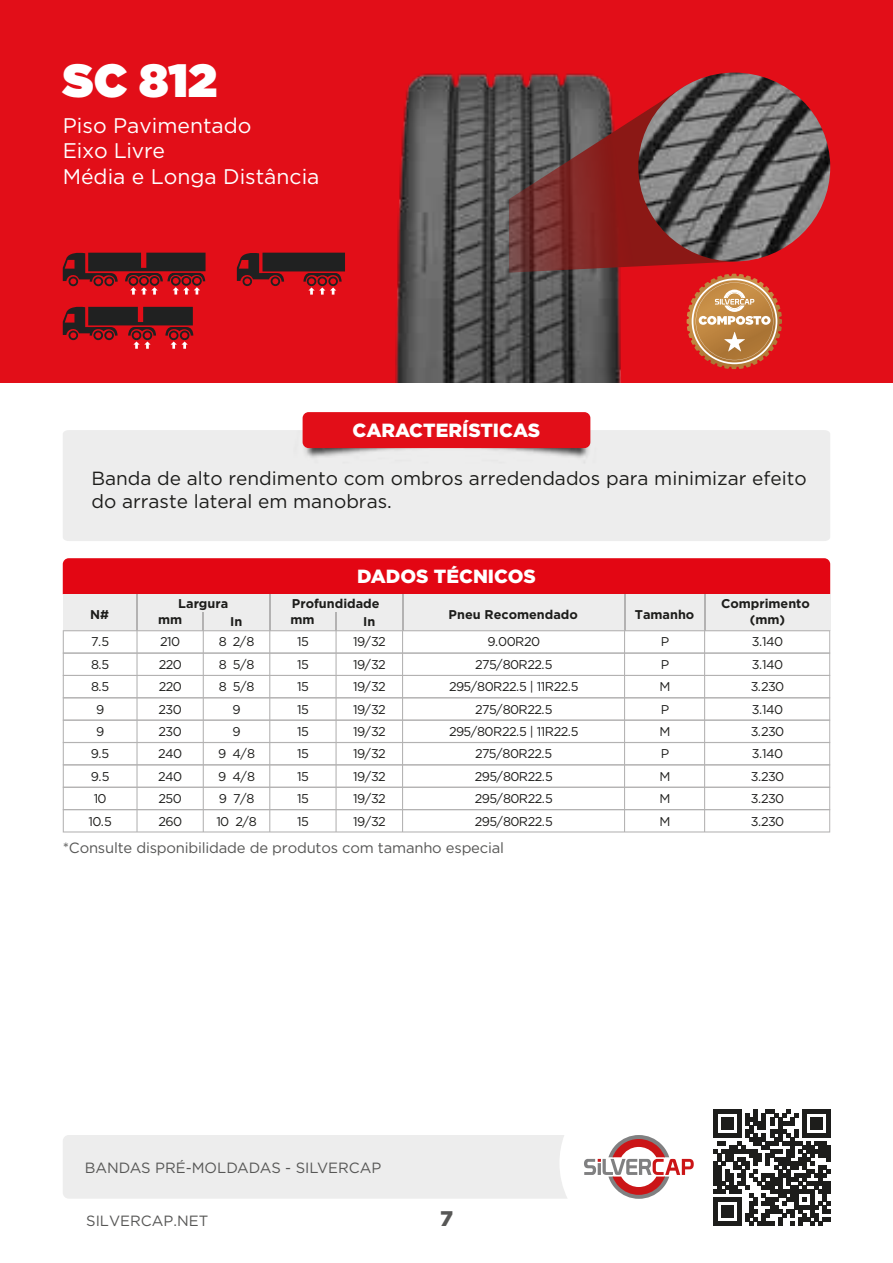
<style>
.page{position:relative;width:893px;height:1263px;background:#fff}
.page>*{position:absolute;margin:0;border:0;box-sizing:border-box;transform-origin:0 0}
.t1{font:900 46.5px "Gotham";color:#fff}
.t2{font:21px/25.5px "Gotham";color:#fff}
.t3{font:900 21px "Gotham";color:#575756}
.t4{font:18.9px/22.8px "Gotham";color:#1d1d1b}
.t5{font:900 18.9px "Gotham";color:#fff}
.t6{font:14.7px "Gotham";letter-spacing:-.015em;color:#575756}
.t7{font:12.6px "Gotham";letter-spacing:-.05em;color:#1d1d1b}
.t8{font:700 12.6px "Gotham";color:#1d1d1b}
</style>
<div class="page">
<div style="left:63px;top:430px;width:767px;height:111px;background:#ededed"></div>
<img style="left:293px;top:413px;width:307px;height:54px">
<div style="left:303px;top:412px;width:287px;height:36px;background:#e20e18;border-radius:6px"></div>
<div style="left:0;top:0;width:893px;height:382px;background:#e20e18"></div>
<img style="left:395px;top:73px;width:226px;height:309px">
<img style="left:685px;top:73px;width:145px;height:179px">
<svg style="left:63px;top:306px;width:130px;height:43px"></svg>
<svg style="left:237px;top:252px;width:108px;height:43px"></svg>
<svg style="left:63px;top:252px;width:143px;height:43px"></svg>
<svg style="left:509px;top:86px;width:268px;height:278px;background:#834a46"></svg>
<svg style="left:714px;top:1109px;width:116px;height:117px"></svg>
<svg style="left:63px;top:558px;width:767px;height:274px"></svg>
<div style="left:63px;top:1135px;width:504px;height:64px;background:#ededed"></div>
<svg style="left:584px;top:1135px;width:110px;height:64px"></svg>
<h1 class="t1" style="left:63px;top:47px;width:156px">SC 812</h1>
<h2 class="t2" style="left:63px;top:112px;width:258px">Piso Pavimentado<br>Eixo Livre<br>Média e Longa Distância</h2>
<h3 class="t5" style="left:353px;top:417px;width:189px">CARACTERÍSTICAS</h3>
<h3 class="t4" style="left:91px;top:467px;width:717px">Banda de alto rendimento com ombros arredendados para minimizar efeito do arraste lateral em manobras.</h3>
<h3 class="t5" style="left:357px;top:563px;width:180px">DADOS TÉCNICOS</h3>
<p class="t8" style="left:178px;top:595px;width:51px">Largura</p>
<p class="t8" style="left:292px;top:595px;width:89px">Profundidade</p>
<p class="t8" style="left:721px;top:595px;width:90px">Comprimento</p>
<p class="t8" style="left:449px;top:606px;width:131px">Pneu Recomendado</p>
<p class="t8" style="left:635px;top:606px;width:61px">Tamanho</p>
<p class="t8" style="left:90px;top:606px;width:20px">N#</p>
<p class="t7" style="left:91px;top:634px;width:19px">7.5</p>
<p class="t7" style="left:160px;top:634px;width:21px">210</p>
<p class="t7" style="left:219px;top:634px;width:37px">8 2/8</p>
<p class="t7" style="left:297px;top:634px;width:13px">15</p>
<p class="t7" style="left:353px;top:634px;width:34px">19/32</p>
<p class="t7" style="left:487px;top:634px;width:54px">9.00R20</p>
<p class="t7" style="left:661px;top:634px;width:10px">P</p>
<p class="t7" style="left:752px;top:634px;width:33px">3.140</p>
<p class="t7" style="left:91px;top:656px;width:20px">8.5</p>
<p class="t7" style="left:159px;top:656px;width:25px">220</p>
<p class="t7" style="left:219px;top:656px;width:37px">8 5/8</p>
<p class="t7" style="left:297px;top:656px;width:13px">15</p>
<p class="t7" style="left:353px;top:656px;width:34px">19/32</p>
<p class="t7" style="left:475px;top:656px;width:79px">275/80R22.5</p>
<p class="t7" style="left:661px;top:656px;width:10px">P</p>
<p class="t7" style="left:752px;top:656px;width:33px">3.140</p>
<p class="t7" style="left:91px;top:679px;width:20px">8.5</p>
<p class="t7" style="left:159px;top:679px;width:25px">220</p>
<p class="t7" style="left:219px;top:679px;width:37px">8 5/8</p>
<p class="t7" style="left:297px;top:679px;width:13px">15</p>
<p class="t7" style="left:353px;top:679px;width:34px">19/32</p>
<p class="t7" style="left:449px;top:679px;width:131px">295/80R22.5 | 11R22.5</p>
<p class="t7" style="left:659px;top:679px;width:13px">M</p>
<p class="t7" style="left:751px;top:679px;width:35px">3.230</p>
<p class="t7" style="left:96px;top:701px;width:10px">9</p>
<p class="t7" style="left:159px;top:701px;width:25px">230</p>
<p class="t7" style="left:233px;top:701px;width:10px">9</p>
<p class="t7" style="left:297px;top:701px;width:13px">15</p>
<p class="t7" style="left:353px;top:701px;width:34px">19/32</p>
<p class="t7" style="left:475px;top:701px;width:79px">275/80R22.5</p>
<p class="t7" style="left:661px;top:701px;width:10px">P</p>
<p class="t7" style="left:752px;top:701px;width:33px">3.140</p>
<p class="t7" style="left:96px;top:723px;width:10px">9</p>
<p class="t7" style="left:159px;top:723px;width:25px">230</p>
<p class="t7" style="left:233px;top:723px;width:10px">9</p>
<p class="t7" style="left:297px;top:723px;width:13px">15</p>
<p class="t7" style="left:353px;top:723px;width:34px">19/32</p>
<p class="t7" style="left:449px;top:723px;width:131px">295/80R22.5 | 11R22.5</p>
<p class="t7" style="left:659px;top:723px;width:13px">M</p>
<p class="t7" style="left:751px;top:723px;width:35px">3.230</p>
<p class="t7" style="left:91px;top:746px;width:20px">9.5</p>
<p class="t7" style="left:158px;top:746px;width:25px">240</p>
<p class="t7" style="left:218px;top:746px;width:38px">9 4/8</p>
<p class="t7" style="left:297px;top:746px;width:13px">15</p>
<p class="t7" style="left:353px;top:746px;width:34px">19/32</p>
<p class="t7" style="left:475px;top:746px;width:79px">275/80R22.5</p>
<p class="t7" style="left:661px;top:746px;width:10px">P</p>
<p class="t7" style="left:752px;top:746px;width:33px">3.140</p>
<p class="t7" style="left:91px;top:768px;width:20px">9.5</p>
<p class="t7" style="left:158px;top:768px;width:25px">240</p>
<p class="t7" style="left:218px;top:768px;width:38px">9 4/8</p>
<p class="t7" style="left:297px;top:768px;width:13px">15</p>
<p class="t7" style="left:353px;top:768px;width:34px">19/32</p>
<p class="t7" style="left:475px;top:768px;width:79px">295/80R22.5</p>
<p class="t7" style="left:659px;top:768px;width:13px">M</p>
<p class="t7" style="left:751px;top:768px;width:35px">3.230</p>
<p class="t7" style="left:94px;top:791px;width:15px">10</p>
<p class="t7" style="left:159px;top:791px;width:25px">250</p>
<p class="t7" style="left:219px;top:791px;width:37px">9 7/8</p>
<p class="t7" style="left:297px;top:791px;width:13px">15</p>
<p class="t7" style="left:353px;top:791px;width:34px">19/32</p>
<p class="t7" style="left:475px;top:791px;width:79px">295/80R22.5</p>
<p class="t7" style="left:659px;top:791px;width:13px">M</p>
<p class="t7" style="left:751px;top:791px;width:35px">3.230</p>
<p class="t7" style="left:89px;top:813px;width:25px">10.5</p>
<p class="t7" style="left:158px;top:813px;width:25px">260</p>
<p class="t7" style="left:216px;top:813px;width:42px">10 2/8</p>
<p class="t7" style="left:297px;top:813px;width:13px">15</p>
<p class="t7" style="left:353px;top:813px;width:34px">19/32</p>
<p class="t7" style="left:475px;top:813px;width:79px">295/80R22.5</p>
<p class="t7" style="left:659px;top:813px;width:13px">M</p>
<p class="t7" style="left:751px;top:813px;width:35px">3.230</p>
<p class="t8" style="left:158px;top:612px;width:26px">mm</p>
<p class="t8" style="left:230px;top:613px;width:14px">In</p>
<p class="t8" style="left:291px;top:612px;width:26px">mm</p>
<p class="t8" style="left:363px;top:613px;width:14px">In</p>
<p class="t8" style="left:750px;top:612px;width:37px">(mm)</p>
<p class="t6" style="left:63px;top:838px;width:443px">*Consulte disponibilidade de produtos com tamanho especial</p>
<p class="t6" style="left:85px;top:1158px;width:298px">BANDAS PRÉ-MOLDADAS - SILVERCAP</p>
<p class="t6" style="left:86px;top:1211px;width:124px">SILVERCAP.NET</p>
<h2 class="t3" style="left:440px;top:1204px;width:14px">7</h2>
</div>
